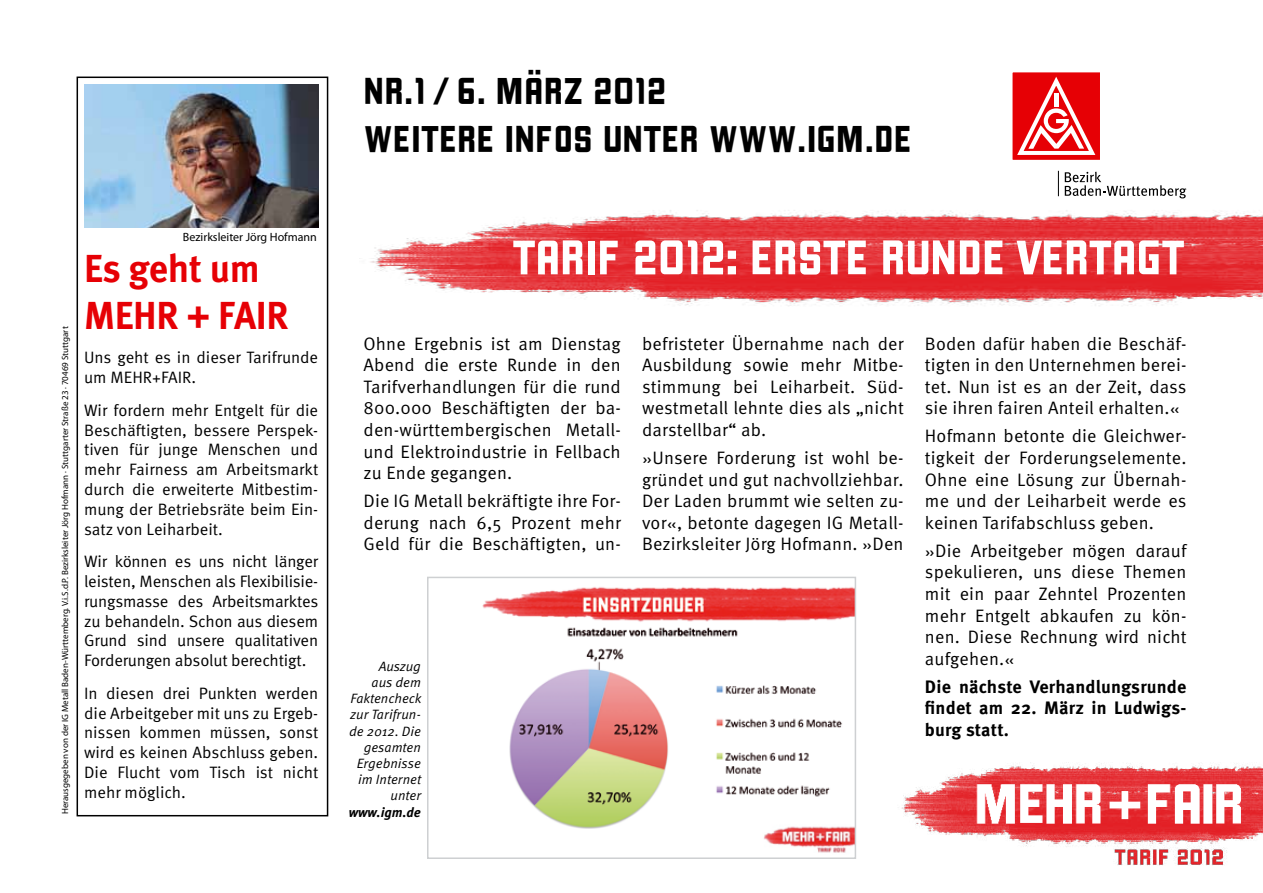
<style>
.page{position:relative;width:1263px;height:893px;background:#fff}
.page>*{position:absolute;margin:0;border:0;box-sizing:border-box;transform-origin:0 0}
.t1{font:52.5px "Kraftwerk";letter-spacing:-.01em;color:#fff}
.t2{font:40.5px/48.6px "Kraftwerk";color:#000}
.t3{font:700 39px/46.8px "Meta Pro";letter-spacing:-.01em;color:#e60005;scale:.96 1}
.t4{font:18px/21.6px "Meta Pro";letter-spacing:.01em;color:#000;text-align:justify}
.t5{font:700 18px/21.6px "Meta Pro";letter-spacing:.01em;color:#000;text-align:justify}
.t6{font:16.5px/19.8px "Meta Pro";letter-spacing:-.005em;color:#000;text-align:justify}
.t7{font:italic 13.5px/16.2px "Meta Pro";color:#000;text-align:right}
.t8{font:italic 700 13.5px "Meta Pro";color:#000}
.t9{font:12px "Myriad Pro";color:#000}
.t10{font:9px "Myriad Pro";color:#000}
.s1{font-family:"Bank Gothic";font-weight:500}
</style>
<div class="page">
<img style="left:370px;top:198px;width:893px;height:108px">
<div style="left:77px;top:77px;width:251px;height:739px;border:2px solid #000"></div>
<img style="left:84px;top:85px;width:234px;height:143px">
<img style="left:901px;top:762px;width:362px;height:104px">
<div style="left:1012px;top:72px;width:88px;height:88px;background:#e60005"></div>
<div style="left:1011px;top:71px;width:90px;height:90px;border:1px solid #fff"></div>
<svg style="left:1015px;top:72px;width:83px;height:83px"></svg>
<svg style="left:1065px;top:172px;width:121px;height:26px"></svg>
<svg style="left:1058px;top:171px;width:1px;height:25px"></svg>
<img style="left:482px;top:587px;width:371px;height:266px">
<div style="left:427px;top:577px;width:429px;height:282px;border:2px solid #ced0d2"></div>
<h2 class="t2" style="left:364px;top:65px;width:545px">NR.1 / 6. MÄRZ 2012<br>WEITERE INFOS UNTER WWW.IGM.DE</h2>
<p class="t10" style="left:60px;top:814px;width:489px;rotate:-90deg">Herausgegeben von der IG Metall Baden-Württemberg. V.i.S.d.P. Bezirksleiter Jörg Hofmann · Stuttgarter Straße 23 · 70469 Stuttgart</p>
<p class="t9" style="left:183px;top:229px;width:136px">Bezirksleiter Jörg Hofmann</p>
<h3 class="t3" style="left:84px;top:246px;width:215px">Es geht um<br>MEHR + FAIR</h3>
<p class="t6" style="left:84px;top:348px;width:236px">Uns geht es in dieser Tarifrunde um MEHR+FAIR.</p>
<p class="t6" style="left:84px;top:400px;width:236px">Wir fordern mehr Entgelt für die Beschäftigten, bessere Perspek&shy;tiven für junge Menschen und mehr Fairness am Arbeitsmarkt durch die erweiterte Mitbestim&shy;mung der Betriebsräte beim Ein&shy;satz von Leiharbeit.</p>
<p class="t6" style="left:84px;top:552px;width:236px">Wir können es uns nicht länger leisten, Menschen als Flexibilisie&shy;rungsmasse des Arbeitsmarktes zu behandeln. Schon aus diesem Grund sind unsere qualitativen Forderungen absolut berechtigt.</p>
<p class="t6" style="left:84px;top:683px;width:236px">In diesen drei Punkten werden die Arbeitgeber mit uns zu Ergeb&shy;nissen kommen müssen, sonst wird es keinen Abschluss geben.<br>Die Flucht vom Tisch ist nicht mehr möglich.</p>
<h1 class="t1" style="left:512px;top:228px;width:672px">TARIF 2012: ERSTE RUNDE VERTAGT</h1>
<p class="t4" style="left:364px;top:333px;width:259px">Ohne Ergebnis ist am Dienstag Abend die erste Runde in den Tarifverhandlungen für die rund 800.000 Beschäftigten der ba&shy;den-württembergischen Metall&shy;und Elektroindustrie in Fellbach zu Ende gegangen.</p>
<p class="t4" style="left:364px;top:490px;width:259px">Die IG Metall bekräftigte ihre For&shy;derung nach 6,5 Prozent mehr Geld für die Beschäftigten, un-</p>
<p class="t4" style="left:642px;top:333px;width:263px">befristeter Übernahme nach der Ausbildung sowie mehr Mitbe&shy;stimmung bei Leiharbeit. Süd&shy;westmetall lehnte dies als „nicht darstellbar“ ab.</p>
<p class="t4" style="left:642px;top:447px;width:263px"><span class="s1">»</span>Unsere Forderung ist wohl be&shy;gründet und gut nachvollziehbar.<br>Der Laden brummt wie selten zu&shy;vor<span class="s1">«</span>, betonte dagegen IG Metall-Bezirksleiter Jörg Hofmann. <span class="s1">»</span>Den</p>
<p class="t7" style="left:349px;top:659px;width:73px">Auszug<br>aus dem<br>Faktencheck zur Tarifrun&shy;de 2012. Die gesamten<br>Ergebnisse im Internet unter</p>
<p class="t8" style="left:349px;top:803px;width:74px">www.igm.de</p>
<p class="t4" style="left:925px;top:333px;width:263px">Boden dafür haben die Beschäf&shy;tigten in den Unternehmen berei&shy;tet. Nun ist es an der Zeit, dass sie ihren fairen Anteil erhalten.<span class="s1">«</span></p>
<p class="t4" style="left:925px;top:426px;width:263px">Hofmann betonte die Gleichwer&shy;tigkeit der Forderungselemente.<br>Ohne eine Lösung zur Übernah&shy;me und der Leiharbeit werde es keinen Tarifabschluss geben.</p>
<p class="t4" style="left:925px;top:540px;width:263px"><span class="s1">»</span>Die Arbeitgeber mögen darauf spekulieren, uns diese Themen mit ein paar Zehntel Prozenten mehr Entgelt abkaufen zu kön&shy;nen. Diese Rechnung wird nicht aufgehen.<span class="s1">«</span></p>
<p class="t5" style="left:925px;top:676px;width:263px">Die nächste Verhandlungsrunde findet am 22. März in Ludwigs&shy;burg statt.</p>
</div>
